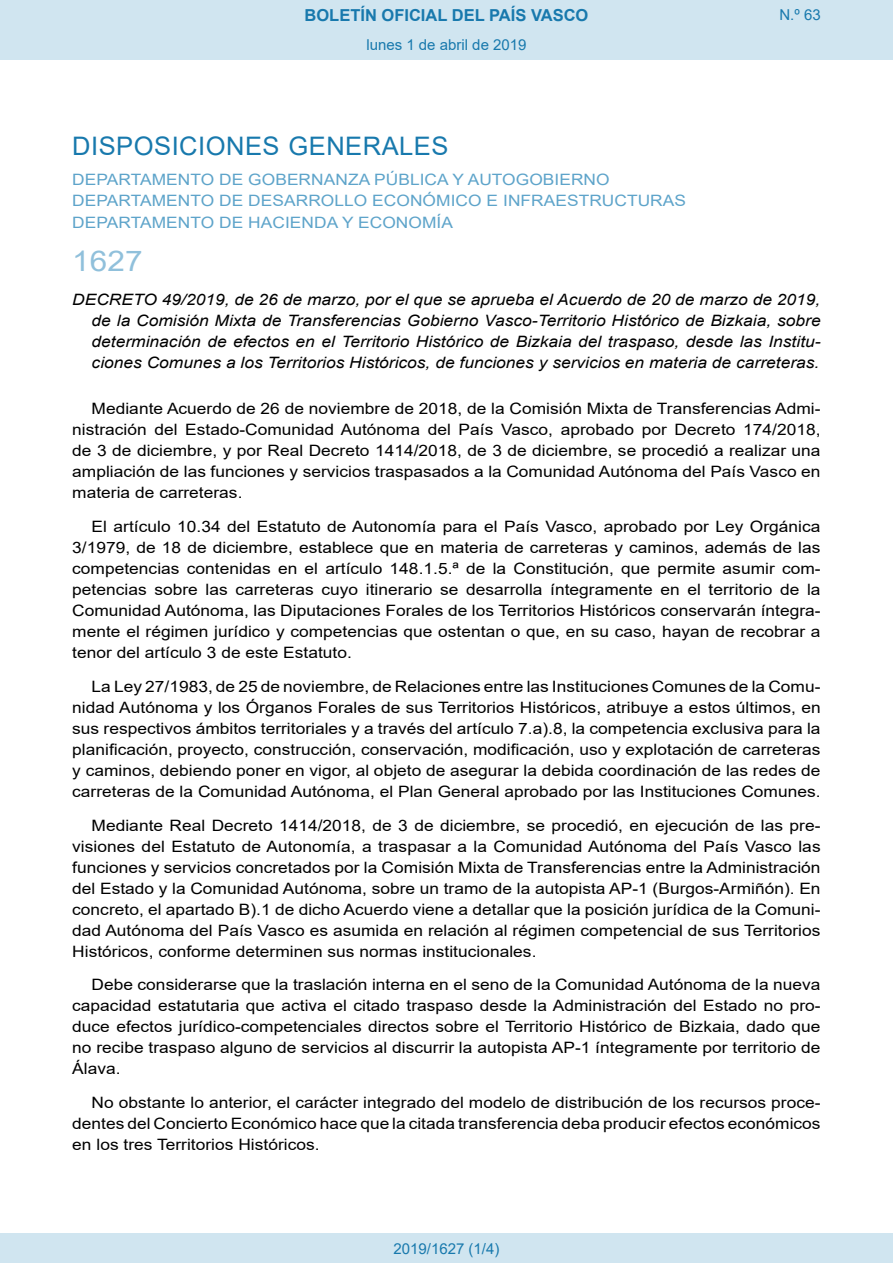
<style>
.page{position:relative;width:893px;height:1263px;background:#fff}
.page>*{position:absolute;margin:0;border:0;box-sizing:border-box;transform-origin:0 0}
.BOPVOrden{font:28.5px "Arial";color:#90c0db;scale:1.11 1}
.BOPVSeccion{font:25.5px "Arial";letter-spacing:.02em;color:#1879ad}
.t1{font:700 16.5px "Arial";color:#1879ad}
.BOPVDetalle{font:15.6px/21px "Arial";color:#000;text-align:justify;scale:1.11 1}
.BOPVTitulo{font:italic 15.6px/21px "Arial";color:#000;text-align:justify;scale:1.11 1}
.BOPVOrganismo{font:15.6px "Arial";letter-spacing:.005em;color:#5ea4ca;scale:1.11 1}
.Paginacion_Centro{font:15px "Arial";color:#1879ad}
</style>
<div class="page">
<div style="left:0;top:0;width:893px;height:60px;background:#d0e5f0"></div>
<div style="left:0;top:1233px;width:893px;height:30px;background:#d0e5f0"></div>
<p class="t1" style="left:305px;top:3px;width:285px">BOLETÍN OFICIAL DEL PAÍS VASCO</p>
<p class="Paginacion_Centro" style="left:366px;top:35px;width:162px">lunes 1 de abril de 2019</p>
<p class="Paginacion_Centro" style="left:779px;top:5px;width:43px">N.º 63</p>
<p class="BOPVSeccion" style="left:72px;top:128px;width:378px">DISPOSICIONES GENERALES</p>
<p class="BOPVOrganismo" style="left:72px;top:169px;width:486px">DEPARTAMENTO DE GOBERNANZA PÚBLICA Y AUTOGOBIERNO</p>
<p class="BOPVOrganismo" style="left:72px;top:190px;width:554px">DEPARTAMENTO DE DESARROLLO ECONÓMICO E INFRAESTRUCTURAS</p>
<p class="BOPVOrganismo" style="left:72px;top:212px;width:344px">DEPARTAMENTO DE HACIENDA Y ECONOMÍA</p>
<p class="BOPVOrden" style="left:72px;top:241px;width:65px">1627</p>
<p class="BOPVTitulo" style="left:92px;top:289px;width:658px;text-indent:-19px">DECRETO 49/2019, de 26 de marzo, por el que se aprueba el Acuerdo de 20 de marzo de 2019, de la Comisión Mixta de Transferencias Gobierno Vasco-Territorio Histórico de Bizkaia, sobre determinación de efectos en el Territorio Histórico de Bizkaia del traspaso, desde las Institu&shy;ciones Comunes a los Territorios Históricos, de funciones y servicios en materia de carreteras.</p>
<p class="BOPVDetalle" style="left:72px;top:398px;width:676px;text-indent:19px">Mediante Acuerdo de 26 de noviembre de 2018, de la Comisión Mixta de Transferencias Admi&shy;nistración del Estado-Comunidad Autónoma del País Vasco, aprobado por Decreto 174/2018, de 3 de diciembre, y por Real Decreto 1414/2018, de 3 de diciembre, se procedió a realizar una ampliación de las funciones y servicios traspasados a la Comunidad Autónoma del País Vasco en materia de carreteras.</p>
<p class="BOPVDetalle" style="left:72px;top:516px;width:676px;text-indent:19px">El artículo 10.34 del Estatuto de Autonomía para el País Vasco, aprobado por Ley Orgánica 3/1979, de 18 de diciembre, establece que en materia de carreteras y caminos, además de las competencias contenidas en el artículo 148.1.5.ª de la Constitución, que permite asumir com&shy;petencias sobre las carreteras cuyo itinerario se desarrolla íntegramente en el territorio de la Comunidad Autónoma, las Diputaciones Forales de los Territorios Históricos conservarán íntegra&shy;mente el régimen jurídico y competencias que ostentan o que, en su caso, hayan de recobrar a tenor del artículo 3 de este Estatuto.</p>
<p class="BOPVDetalle" style="left:72px;top:676px;width:676px;text-indent:19px">La Ley 27/1983, de 25 de noviembre, de Relaciones entre las Instituciones Comunes de la Comu&shy;nidad Autónoma y los Órganos Forales de sus Territorios Históricos, atribuye a estos últimos, en sus respectivos ámbitos territoriales y a través del artículo 7.a).8, la competencia exclusiva para la planificación, proyecto, construcción, conservación, modificación, uso y explotación de carreteras y caminos, debiendo poner en vigor, al objeto de asegurar la debida coordinación de las redes de carreteras de la Comunidad Autónoma, el Plan General aprobado por las Instituciones Comunes.</p>
<p class="BOPVDetalle" style="left:72px;top:814px;width:676px;text-indent:19px">Mediante Real Decreto 1414/2018, de 3 de diciembre, se procedió, en ejecución de las pre&shy;visiones del Estatuto de Autonomía, a traspasar a la Comunidad Autónoma del País Vasco las funciones y servicios concretados por la Comisión Mixta de Transferencias entre la Administración del Estado y la Comunidad Autónoma, sobre un tramo de la autopista AP-1 (Burgos-Armiñón). En concreto, el apartado B).1 de dicho Acuerdo viene a detallar que la posición jurídica de la Comuni&shy;dad Autónoma del País Vasco es asumida en relación al régimen competencial de sus Territorios Históricos, conforme determinen sus normas institucionales.</p>
<p class="BOPVDetalle" style="left:72px;top:974px;width:676px;text-indent:19px">Debe considerarse que la traslación interna en el seno de la Comunidad Autónoma de la nueva capacidad estatutaria que activa el citado traspaso desde la Administración del Estado no pro&shy;duce efectos jurídico-competenciales directos sobre el Territorio Histórico de Bizkaia, dado que no recibe traspaso alguno de servicios al discurrir la autopista AP-1 íntegramente por territorio de Álava.</p>
<p class="BOPVDetalle" style="left:72px;top:1092px;width:676px;text-indent:19px">No obstante lo anterior, el carácter integrado del modelo de distribución de los recursos proce&shy;dentes del Concierto Económico hace que la citada transferencia deba producir efectos económicos en los tres Territorios Históricos.</p>
<p class="Paginacion_Centro" style="left:393px;top:1238px;width:107px">2019/1627 (1/4)</p>
</div>
